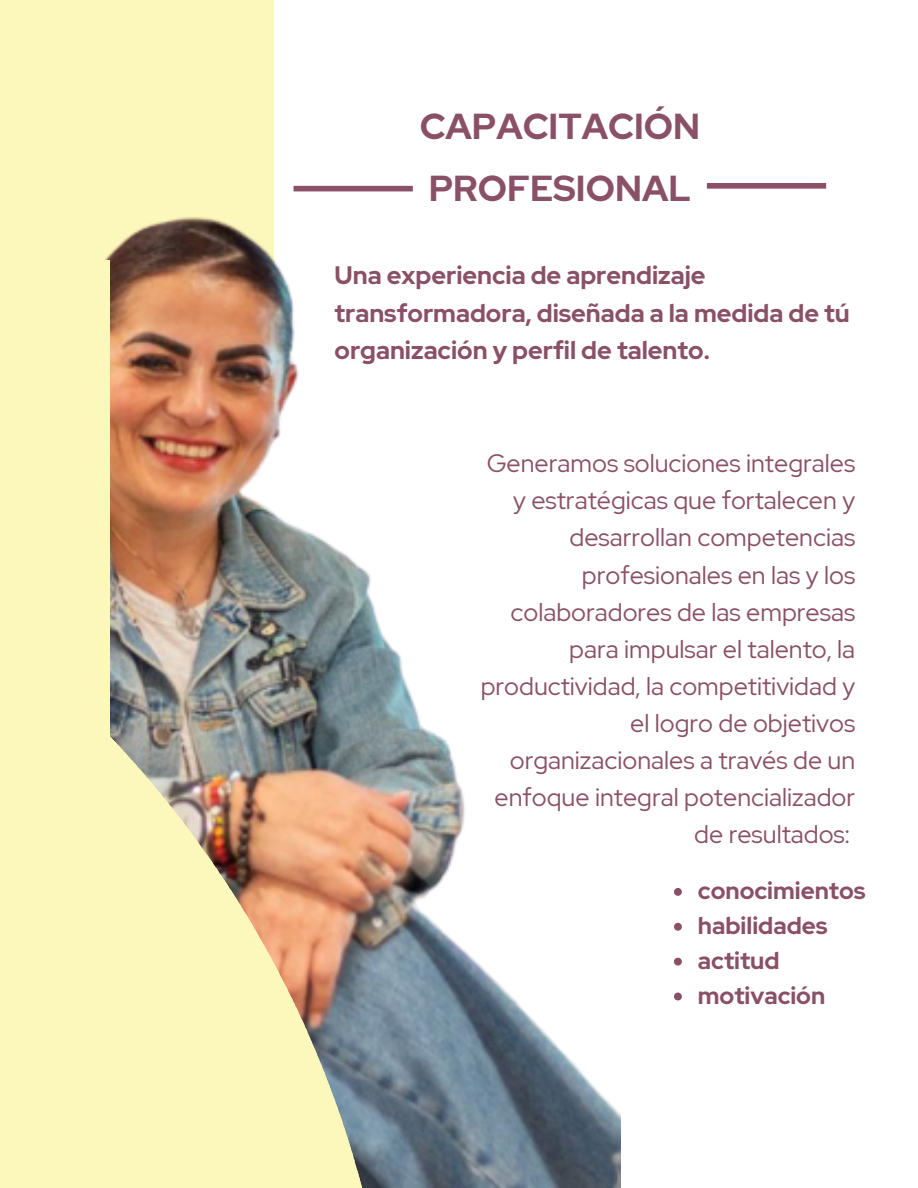
<style>
.page{position:relative;width:918px;height:1188px;background:#fff}
.page>*{position:absolute;margin:0;border:0;box-sizing:border-box;transform-origin:0 0}
.t1{font:700 36px "Red Hat Display";color:#8a5066}
.t2{font:25.2px/37.2px "Red Hat Display";color:#8a5066;text-align:right}
.t3{font:700 25.2px/37.2px "Red Hat Display";color:#8a5066}
.t4{font:700 24px "Red Hat Display";color:#8a5066}
</style>
<div class="page">
<div style="left:707px;top:183px;width:119px;height:6px;background:#8a5066"></div>
<img style="left:0;top:0;width:621px;height:1188px">
<img style="left:0;top:413px;width:396px;height:775px">
<div style="left:0;top:242px;width:91px;height:502px;background:#fcf8bc"></div>
<svg style="left:674px;top:888px;width:8px;height:8px"></svg>
<svg style="left:674px;top:923px;width:8px;height:8px"></svg>
<svg style="left:674px;top:958px;width:8px;height:8px"></svg>
<svg style="left:674px;top:993px;width:8px;height:7px"></svg>
<div style="left:18px;top:260px;width:91px;height:502px;background:#fcf8bc"></div>
<p class="t1" style="left:420px;top:102px;width:282px">CAPACITACIÓN</p>
<p class="t1" style="left:429px;top:164px;width:264px">PROFESIONAL</p>
<p class="t3" style="left:335px;top:257px;width:517px">Una experiencia de aprendizaje transformadora, diseñada a la medida de tú organización y perfil de talento.</p>
<p class="t2" style="left:481px;top:445px;width:376px">Generamos soluciones integrales y estratégicas que fortalecen y desarrollan competencias profesionales en las y los colaboradores de las empresas para impulsar el talento, la productividad, la competitividad y el logro de objetivos organizacionales a través de un enfoque integral potencializador de resultados:</p>
<p class="t4" style="left:698px;top:875px;width:169px">conocimientos</p>
<p class="t4" style="left:698px;top:910px;width:131px">habilidades</p>
<p class="t4" style="left:698px;top:945px;width:83px">actitud</p>
<p class="t4" style="left:698px;top:979px;width:129px">motivación</p>
</div>
